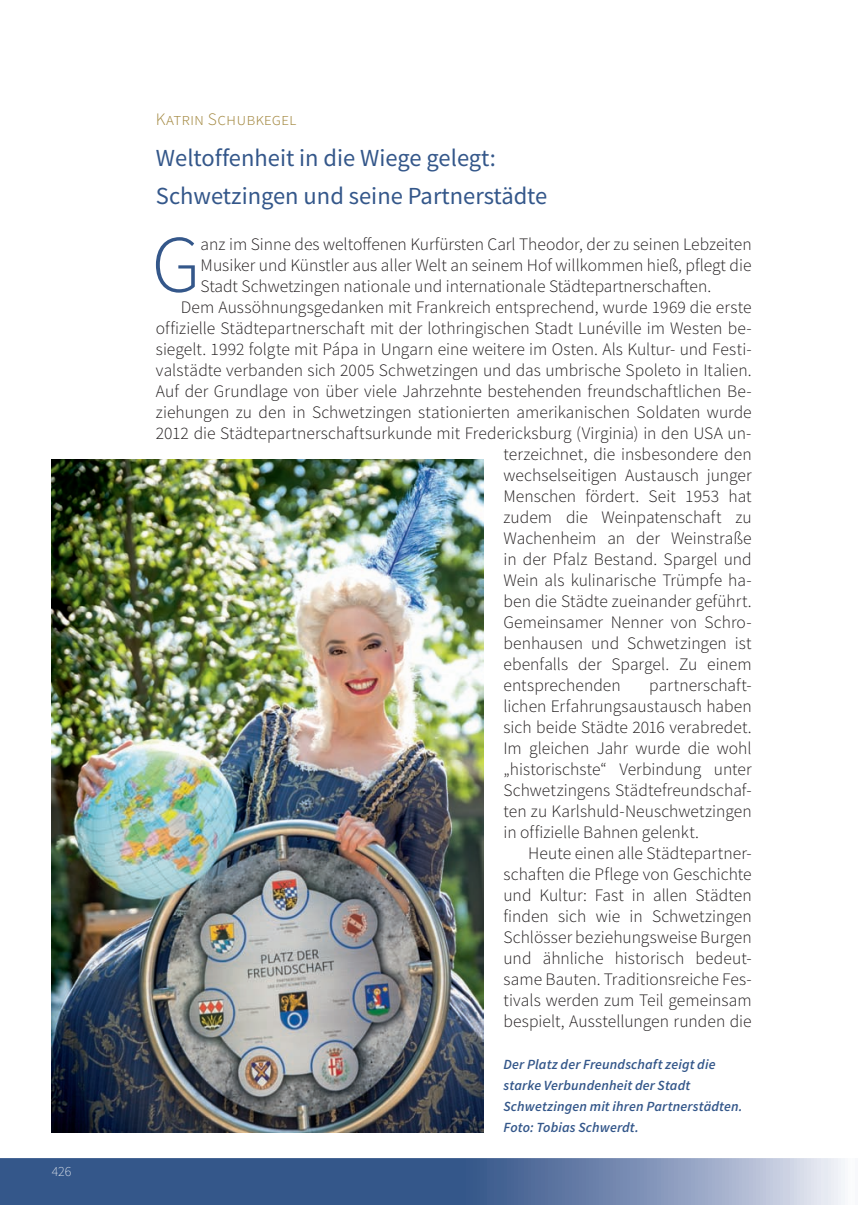
<style>
.page{position:relative;width:858px;height:1205px;background:#fff}
.page>*{position:absolute;margin:0;border:0;box-sizing:border-box;transform-origin:0 0}
.t1{font:300 81.2px "Source Sans Pro";color:#34578a}
.t2{font:24.5px/38.5px "Source Sans Pro";color:#34578a}
.t3{font:300 17.5px/21px "Source Sans Pro";color:#231f20;text-align:justify}
.t4{font:300 17.5px "Source Sans Pro";color:#a58b45}
.t5{font:italic 600 14px/21px "Source Sans Pro";letter-spacing:.01em;color:#34578a}
.t6{font:200 14px "Source Sans Pro";color:#fff}
</style>
<div class="page">
<svg style="left:0;top:1158px;width:845px;height:47px;background:#5b76a1"></svg>
<div style="left:850px;top:1158px;width:7px;height:47px;background:#fafbfc"></div>
<img style="left:52px;top:460px;width:431px;height:672px">
<svg style="left:0;top:1196px;width:8px;height:9px"></svg>
<p class="t6" style="left:52px;top:1162px;width:21px">426</p>
<p class="t4" style="left:156px;top:109px;width:142px">KATRIN SCHUBKEGEL</p>
<h2 class="t2" style="left:156px;top:138px;width:393px">Weltoffenheit in die Wiege gelegt:<br>Schwetzingen und seine Partnerstädte</h2>
<h1 class="t1" style="left:151px;top:215px;width:51px">G</h1>
<p class="t3" style="left:200px;top:233px;width:552px">anz im Sinne des weltoffenen Kurfürsten Carl Theodor, der zu seinen Lebzeiten</p>
<p class="t3" style="left:200px;top:254px;width:552px">Musiker und Künstler aus aller Welt an seinem Hof willkommen hieß, pflegt die</p>
<p class="t3" style="left:200px;top:275px;width:512px">Stadt Schwetzingen nationale und internationale Städtepartnerschaften.</p>
<p class="t3" style="left:181px;top:296px;width:572px">Dem Aussöhnungsgedanken mit Frankreich entsprechend, wurde 1969 die erste</p>
<p class="t3" style="left:156px;top:317px;width:597px">offizielle Städtepartnerschaft mit der lothringischen Stadt Lunéville im Westen be-</p>
<p class="t3" style="left:156px;top:338px;width:597px">siegelt. 1992 folgte mit Pápa in Ungarn eine weitere im Osten. Als Kultur- und Festi-</p>
<p class="t3" style="left:156px;top:359px;width:597px">valstädte verbanden sich 2005 Schwetzingen und das umbrische Spoleto in Italien.</p>
<p class="t3" style="left:156px;top:380px;width:597px">Auf der Grundlage von über viele Jahrzehnte bestehenden freundschaftlichen Be-</p>
<p class="t3" style="left:156px;top:401px;width:597px">ziehungen zu den in Schwetzingen stationierten amerikanischen Soldaten wurde</p>
<p class="t3" style="left:156px;top:422px;width:597px">2012 die Städtepartnerschaftsurkunde mit Fredericksburg (Virginia) in den USA un-</p>
<p class="t3" style="left:503px;top:443px;width:250px">terzeichnet, die insbesondere den</p>
<p class="t3" style="left:503px;top:464px;width:250px">wechselseitigen Austausch junger</p>
<p class="t3" style="left:503px;top:485px;width:250px">Menschen fördert. Seit 1953 hat</p>
<p class="t3" style="left:503px;top:506px;width:250px">zudem die Weinpatenschaft zu</p>
<p class="t3" style="left:503px;top:527px;width:250px">Wachenheim an der Weinstraße</p>
<p class="t3" style="left:503px;top:548px;width:250px">in der Pfalz Bestand. Spargel und</p>
<p class="t3" style="left:503px;top:569px;width:249px">Wein als kulinarische Trümpfe ha-</p>
<p class="t3" style="left:503px;top:590px;width:250px">ben die Städte zueinander geführt.</p>
<p class="t3" style="left:503px;top:611px;width:250px">Gemeinsamer Nenner von Schro-</p>
<p class="t3" style="left:503px;top:632px;width:250px">benhausen und Schwetzingen ist</p>
<p class="t3" style="left:503px;top:653px;width:250px">ebenfalls der Spargel. Zu einem</p>
<p class="t3" style="left:503px;top:674px;width:119px">entsprechenden</p>
<p class="t3" style="left:503px;top:674px;width:250px;text-indent:146px">partnerschaft&shy;lichen Erfahrungsaustausch haben sich beide Städte 2016 verabredet.<br>Im gleichen Jahr wurde die wohl „historischste“ Verbindung unter Schwetzingens Städtefreundschaf&shy;ten zu Karlshuld-Neuschwetzingen in offizielle Bahnen gelenkt.</p>
<p class="t3" style="left:503px;top:842px;width:250px;text-indent:25px">Heute einen alle Städtepartner&shy;schaften die Pflege von Geschichte und Kultur: Fast in allen Städten finden sich wie in Schwetzingen Schlösser beziehungsweise Burgen und ähnliche historisch bedeut&shy;same Bauten. Traditionsreiche Fes&shy;tivals werden zum Teil gemeinsam bespielt, Ausstellungen runden die</p>
<p class="t5" style="left:503px;top:1053px;width:241px">Der Platz der Freundschaft zeigt die starke Verbundenheit der Stadt Schwetzingen mit ihren Partnerstädten.<br>Foto: Tobias Schwerdt.</p>
</div>
